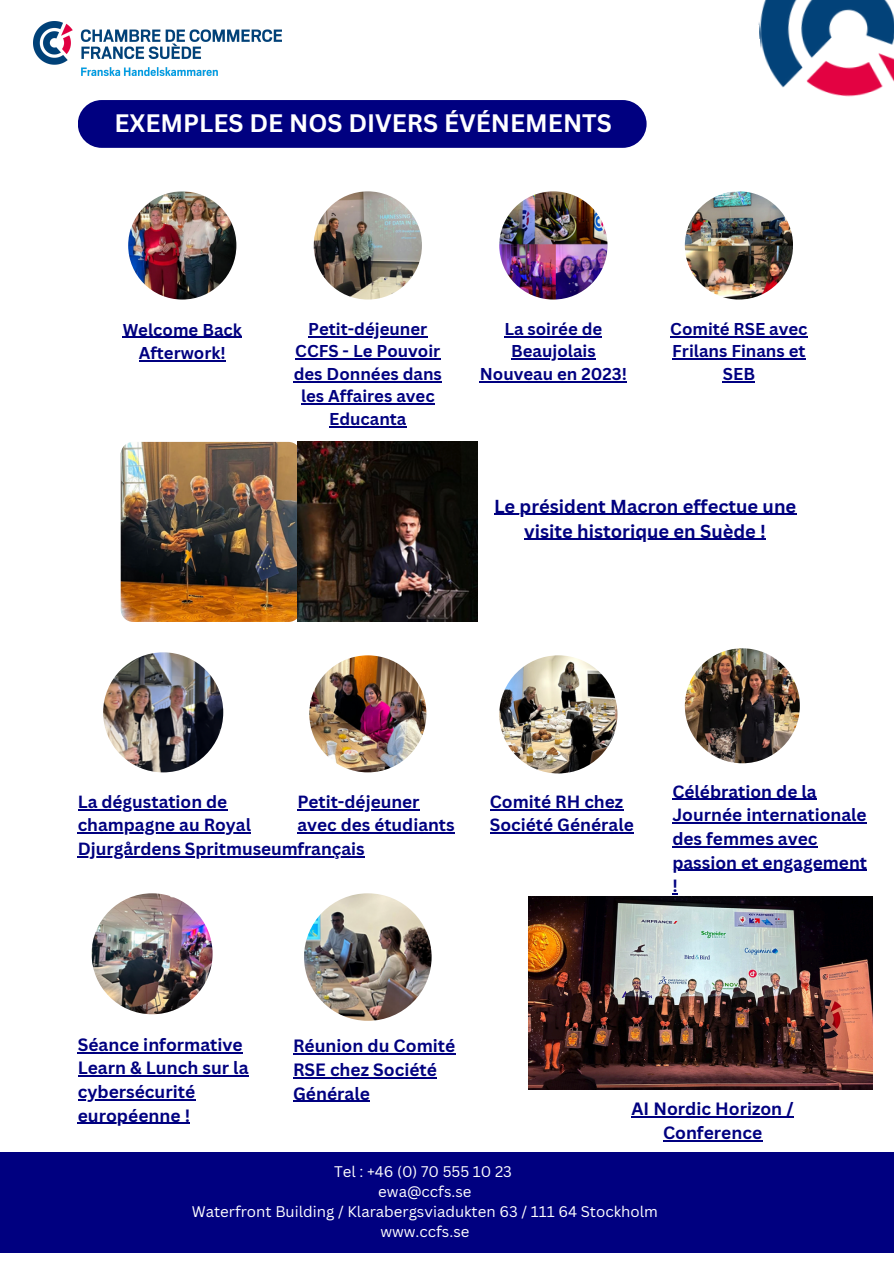
<style>
.page{position:relative;width:894px;height:1264px;background:#fff}
.page>*{position:absolute;margin:0;border:0;box-sizing:border-box;transform-origin:0 0}
.t1{font:700 24.6px "Canva Sans";color:#fff}
.t2{font:700 18.3px "Canva Sans";color:#000080}
.t3{font:700 17.4px/23.7px "Canva Sans";color:#000080}
.t4{font:700 17.25px/23.7px "Canva Sans";color:#000080}
.t5{font:700 17.1px/23.7px "Canva Sans";color:#000080}
.t6{font:700 16.65px/22.5px "Canva Sans";color:#000080;text-align:center}
.t7{font:15px "Canva Sans";color:#fff}
</style>
<div class="page">
<img style="left:34px;top:21px;width:247px;height:54px">
<div style="left:78px;top:100px;width:568px;height:48px;background:#000080;border-radius:24px"></div>
<img style="left:128px;top:191px;width:108px;height:108px;border-radius:50%">
<img style="left:313px;top:191px;width:109px;height:108px;border-radius:50%">
<img style="left:499px;top:191px;width:108px;height:108px;border-radius:50%">
<img style="left:684px;top:191px;width:108px;height:108px;border-radius:50%">
<img style="left:121px;top:442px;width:176px;height:180px">
<img style="left:297px;top:442px;width:180px;height:180px">
<img style="left:103px;top:652px;width:120px;height:120px;border-radius:50%">
<img style="left:309px;top:655px;width:117px;height:117px;border-radius:50%">
<img style="left:499px;top:655px;width:118px;height:118px;border-radius:50%">
<img style="left:684px;top:648px;width:115px;height:115px;border-radius:50%">
<img style="left:92px;top:893px;width:120px;height:121px;border-radius:50%">
<img style="left:304px;top:893px;width:127px;height:127px;border-radius:50%">
<img style="left:528px;top:896px;width:344px;height:193px">
<hr style="left:123px;top:336px;width:119px;height:2px;background:#000080">
<hr style="left:139px;top:360px;width:87px;height:1px;background:#000080">
<hr style="left:308px;top:336px;width:119px;height:1px;background:#000080">
<hr style="left:295px;top:358px;width:145px;height:1px;background:#000080">
<hr style="left:293px;top:381px;width:149px;height:1px;background:#000080">
<hr style="left:301px;top:403px;width:133px;height:1px;background:#000080">
<hr style="left:329px;top:426px;width:77px;height:1px;background:#000080">
<hr style="left:504px;top:336px;width:98px;height:1px;background:#000080">
<hr style="left:511px;top:358px;width:84px;height:1px;background:#000080">
<hr style="left:479px;top:381px;width:147px;height:1px;background:#000080">
<hr style="left:670px;top:336px;width:137px;height:1px;background:#000080">
<hr style="left:672px;top:358px;width:133px;height:1px;background:#000080">
<hr style="left:722px;top:381px;width:32px;height:1px;background:#000080">
<hr style="left:494px;top:514px;width:302px;height:1px;background:#000080">
<hr style="left:524px;top:538px;width:241px;height:2px;background:#000080">
<hr style="left:78px;top:809px;width:149px;height:1px;background:#000080">
<hr style="left:78px;top:832px;width:173px;height:1px;background:#000080">
<hr style="left:78px;top:856px;width:220px;height:1px;background:#000080">
<hr style="left:297px;top:809px;width:122px;height:1px;background:#000080">
<hr style="left:297px;top:832px;width:157px;height:1px;background:#000080">
<hr style="left:297px;top:856px;width:67px;height:1px;background:#000080">
<hr style="left:489px;top:809px;width:134px;height:1px;background:#000080">
<hr style="left:489px;top:832px;width:144px;height:1px;background:#000080">
<hr style="left:672px;top:798px;width:144px;height:1px;background:#000080">
<hr style="left:672px;top:822px;width:194px;height:1px;background:#000080">
<hr style="left:672px;top:846px;width:145px;height:1px;background:#000080">
<hr style="left:672px;top:869px;width:194px;height:1px;background:#000080">
<hr style="left:78px;top:1051px;width:165px;height:2px;background:#000080">
<hr style="left:78px;top:1075px;width:170px;height:1px;background:#000080">
<hr style="left:78px;top:1099px;width:117px;height:1px;background:#000080">
<hr style="left:78px;top:1122px;width:112px;height:1px;background:#000080">
<hr style="left:293px;top:1053px;width:162px;height:1px;background:#000080">
<hr style="left:293px;top:1076px;width:144px;height:2px;background:#000080">
<hr style="left:293px;top:1100px;width:77px;height:1px;background:#000080">
<hr style="left:631px;top:1116px;width:162px;height:1px;background:#000080">
<hr style="left:662px;top:1140px;width:100px;height:1px;background:#000080">
<img style="left:758px;top:0;width:135px;height:97px">
<div style="left:0;top:1151px;width:893px;height:101px;background:#000080"></div>
<p class="t1" style="left:114px;top:106px;width:498px">EXEMPLES DE NOS DIVERS ÉVÉNEMENTS</p>
<h2 class="t6" style="left:123px;top:317px;width:121px;line-height:23.4px">Welcome Back<br>Afterwork!</h2>
<p class="t6" style="left:293px;top:317px;width:150px">Petit-déjeuner<br>CCFS - Le Pouvoir des Données dans les Affaires avec<br>Educanta</p>
<p class="t6" style="left:504px;top:317px;width:99px">La soirée de</p>
<p class="t6" style="left:479px;top:339px;width:148px">Beaujolais<br>Nouveau en 2023!</p>
<p class="t6" style="left:670px;top:317px;width:139px">Comité RSE avec<br>Frilans Finans et<br>SEB</p>
<h2 class="t2" style="left:494px;top:493px;width:304px">Le président Macron effectue une</h2>
<h2 class="t2" style="left:524px;top:518px;width:243px">visite historique en Suède !</h2>
<h2 class="t5" style="left:297px;top:789px;width:159px">Petit-déjeuner avec des étudiants</h2>
<h2 class="t4" style="left:489px;top:789px;width:145px">Comité RH chez<br>Société Générale</h2>
<p class="t4" style="left:672px;top:779px;width:196px">Célébration de la<br>Journée internationale des femmes avec</p>
<h2 class="t4" style="left:672px;top:850px;width:196px">passion et engagement !</h2>
<p class="t5" style="left:78px;top:789px;width:151px">La dégustation de</p>
<p class="t5" style="left:78px;top:813px;width:175px">champagne au Royal</p>
<h2 class="t5" style="left:78px;top:836px;width:288px">Djurgårdens Spritmuseumfrançais</h2>
<p class="t3" style="left:78px;top:1032px;width:172px">Séance informative<br>Learn &amp; Lunch sur la</p>
<p class="t3" style="left:78px;top:1079px;width:119px">cybersécurité</p>
<p class="t3" style="left:78px;top:1103px;width:114px">européenne !</p>
<p class="t3" style="left:293px;top:1033px;width:164px">Réunion du Comité<br>RSE chez Société<br>Générale</p>
<p class="t3" style="left:631px;top:1096px;width:163px;text-align:center">AI Nordic Horizon /<br>Conference</p>
<p class="t7" style="left:334px;top:1161px;width:179px">Tel : +46 (0) 70 555 10 23</p>
<p class="t7" style="left:378px;top:1180px;width:95px">ewa@ccfs.se</p>
<p class="t7" style="left:192px;top:1200px;width:467px">Waterfront Building / Klarabergsviadukten 63 / 111 64 Stockholm</p>
<p class="t7" style="left:380px;top:1220px;width:91px">www.ccfs.se</p>
</div>
